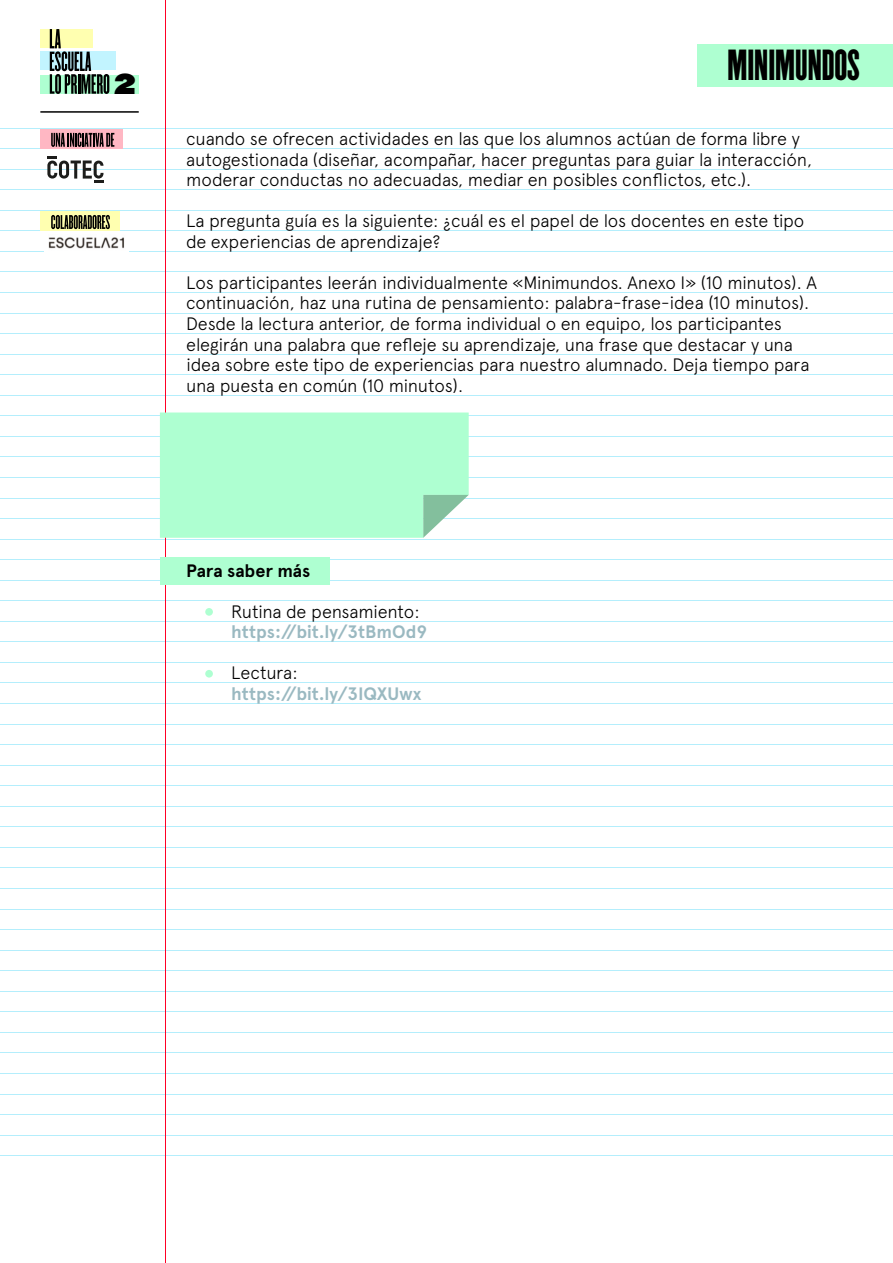
<style>
.page{position:relative;width:893px;height:1263px;background:#fff}
.page>*{position:absolute;margin:0;border:0;box-sizing:border-box;transform-origin:0 0}
.t1{font:37.95px "Champion HTF Featherweight";color:#000}
.t2{font:25.05px "Champion HTF Heavyweight";color:#000}
.t3{font:300 18px/20.5px "Apercu";letter-spacing:-.015em;color:#000}
.t4{font:700 18px "Apercu";color:#9ab9c1}
.t5{font:700 18px "Apercu";color:#000}
</style>
<div class="page">
<hr style="left:0;top:128px;width:893px;height:1px;background:#b4eefc">
<hr style="left:0;top:148px;width:893px;height:1px;background:#b4eefc">
<hr style="left:0;top:169px;width:893px;height:1px;background:#b4eefc">
<hr style="left:0;top:189px;width:893px;height:1px;background:#b4eefc">
<hr style="left:0;top:210px;width:893px;height:1px;background:#b4eefc">
<hr style="left:0;top:230px;width:893px;height:1px;background:#b4eefc">
<hr style="left:0;top:251px;width:893px;height:1px;background:#b4eefc">
<hr style="left:0;top:272px;width:893px;height:1px;background:#b4eefc">
<hr style="left:0;top:292px;width:893px;height:1px;background:#b4eefc">
<hr style="left:0;top:313px;width:893px;height:1px;background:#b4eefc">
<hr style="left:0;top:333px;width:893px;height:1px;background:#b4eefc">
<hr style="left:0;top:354px;width:893px;height:1px;background:#b4eefc">
<hr style="left:0;top:374px;width:893px;height:1px;background:#b4eefc">
<hr style="left:0;top:395px;width:893px;height:1px;background:#b4eefc">
<hr style="left:0;top:415px;width:893px;height:1px;background:#b4eefc">
<hr style="left:0;top:436px;width:893px;height:1px;background:#b4eefc">
<hr style="left:0;top:456px;width:893px;height:1px;background:#b4eefc">
<hr style="left:0;top:477px;width:893px;height:1px;background:#b4eefc">
<hr style="left:0;top:498px;width:893px;height:1px;background:#b4eefc">
<hr style="left:0;top:518px;width:893px;height:1px;background:#b4eefc">
<hr style="left:0;top:539px;width:893px;height:1px;background:#b4eefc">
<hr style="left:0;top:559px;width:893px;height:1px;background:#b4eefc">
<hr style="left:0;top:580px;width:893px;height:1px;background:#b4eefc">
<hr style="left:0;top:600px;width:893px;height:1px;background:#b4eefc">
<hr style="left:0;top:621px;width:893px;height:1px;background:#b4eefc">
<hr style="left:0;top:641px;width:893px;height:1px;background:#b4eefc">
<hr style="left:0;top:662px;width:893px;height:1px;background:#b4eefc">
<hr style="left:0;top:683px;width:893px;height:1px;background:#b4eefc">
<hr style="left:0;top:703px;width:893px;height:1px;background:#b4eefc">
<hr style="left:0;top:724px;width:893px;height:1px;background:#b4eefc">
<hr style="left:0;top:744px;width:893px;height:1px;background:#b4eefc">
<hr style="left:0;top:765px;width:893px;height:1px;background:#b4eefc">
<hr style="left:0;top:785px;width:893px;height:1px;background:#b4eefc">
<hr style="left:0;top:806px;width:893px;height:1px;background:#b4eefc">
<hr style="left:0;top:826px;width:893px;height:1px;background:#b4eefc">
<hr style="left:0;top:847px;width:893px;height:1px;background:#b4eefc">
<hr style="left:0;top:867px;width:893px;height:1px;background:#b4eefc">
<hr style="left:0;top:888px;width:893px;height:1px;background:#b4eefc">
<hr style="left:0;top:909px;width:893px;height:1px;background:#b4eefc">
<hr style="left:0;top:929px;width:893px;height:1px;background:#b4eefc">
<hr style="left:0;top:950px;width:893px;height:1px;background:#b4eefc">
<hr style="left:0;top:970px;width:893px;height:1px;background:#b4eefc">
<hr style="left:0;top:991px;width:893px;height:1px;background:#b4eefc">
<hr style="left:0;top:1011px;width:893px;height:1px;background:#b4eefc">
<hr style="left:0;top:1032px;width:893px;height:1px;background:#b4eefc">
<hr style="left:0;top:1052px;width:893px;height:1px;background:#b4eefc">
<hr style="left:0;top:1073px;width:893px;height:1px;background:#b4eefc">
<hr style="left:0;top:1094px;width:893px;height:1px;background:#b4eefc">
<hr style="left:0;top:1114px;width:893px;height:1px;background:#b4eefc">
<hr style="left:0;top:1135px;width:893px;height:1px;background:#b4eefc">
<hr style="left:0;top:1155px;width:893px;height:1px;background:#b4eefc">
<hr style="left:165px;top:0;width:1px;height:1263px;background:#ff0025">
<hr style="left:40px;top:111px;width:99px;height:2px;background:#000">
<img style="left:44px;top:237px;width:84px;height:15px">
<div style="left:40px;top:129px;width:83px;height:20px;background:#ffb7c3"></div>
<svg style="left:51px;top:133px;width:63px;height:14px"></svg>
<svg style="left:47px;top:156px;width:56px;height:27px"></svg>
<div style="left:40px;top:212px;width:80px;height:19px;background:#ffffb0"></div>
<svg style="left:51px;top:215px;width:59px;height:14px"></svg>
<div style="left:40px;top:29px;width:52px;height:19px;background:#ffffb0"></div>
<div style="left:40px;top:51px;width:76px;height:19px;background:#c2f4ff"></div>
<div style="left:40px;top:75px;width:99px;height:18px;background:#aeffd1"></div>
<svg style="left:50px;top:29px;width:59px;height:65px"></svg>
<div style="left:160px;top:557px;width:170px;height:28px;background:#aeffd1"></div>
<div style="left:698px;top:44px;width:195px;height:42px;background:#aeffd1"></div>
<div style="left:160px;top:412px;width:309px;height:126px;background:#aeffd1"></div>
<div style="left:205px;top:608px;width:8px;height:8px;background:#aeffd1;border-radius:50%"></div>
<div style="left:205px;top:670px;width:8px;height:7px;background:#aeffd1;border-radius:50%"></div>
<h2 class="t2" style="left:114px;top:68px;width:23px">2</h2>
<h1 class="t1" style="left:727px;top:41px;width:134px">MINIMUNDOS</h1>
<p class="t3" style="left:186px;top:128px;width:628px">cuando se ofrecen actividades en las que los alumnos actúan de forma libre y autogestionada (diseñar, acompañar, hacer preguntas para guiar la interacción, moderar conductas no adecuadas, mediar en posibles conflictos, etc.).</p>
<p class="t3" style="left:186px;top:210px;width:620px">La pregunta guía es la siguiente: ¿cuál es el papel de los docentes en este tipo de experiencias de aprendizaje?</p>
<p class="t3" style="left:186px;top:272px;width:632px">Los participantes leerán individualmente «Minimundos. Anexo I» (10 minutos). A continuación, haz una rutina de pensamiento: palabra-frase-idea (10 minutos).<br>Desde la lectura anterior, de forma individual o en equipo, los participantes elegirán una palabra que refleje su aprendizaje, una frase que destacar y una idea sobre este tipo de experiencias para nuestro alumnado. Deja tiempo para una puesta en común (10 minutos).</p>
<p class="t5" style="left:186px;top:559px;width:126px">Para saber más</p>
<p class="t3" style="left:231px;top:601px;width:190px">Rutina de pensamiento:</p>
<p class="t4" style="left:231px;top:621px;width:198px">https://bit.ly/3tBmOd9</p>
<p class="t3" style="left:231px;top:663px;width:68px">Lectura:</p>
<p class="t4" style="left:231px;top:683px;width:192px">https://bit.ly/3IQXUwx</p>
</div>
